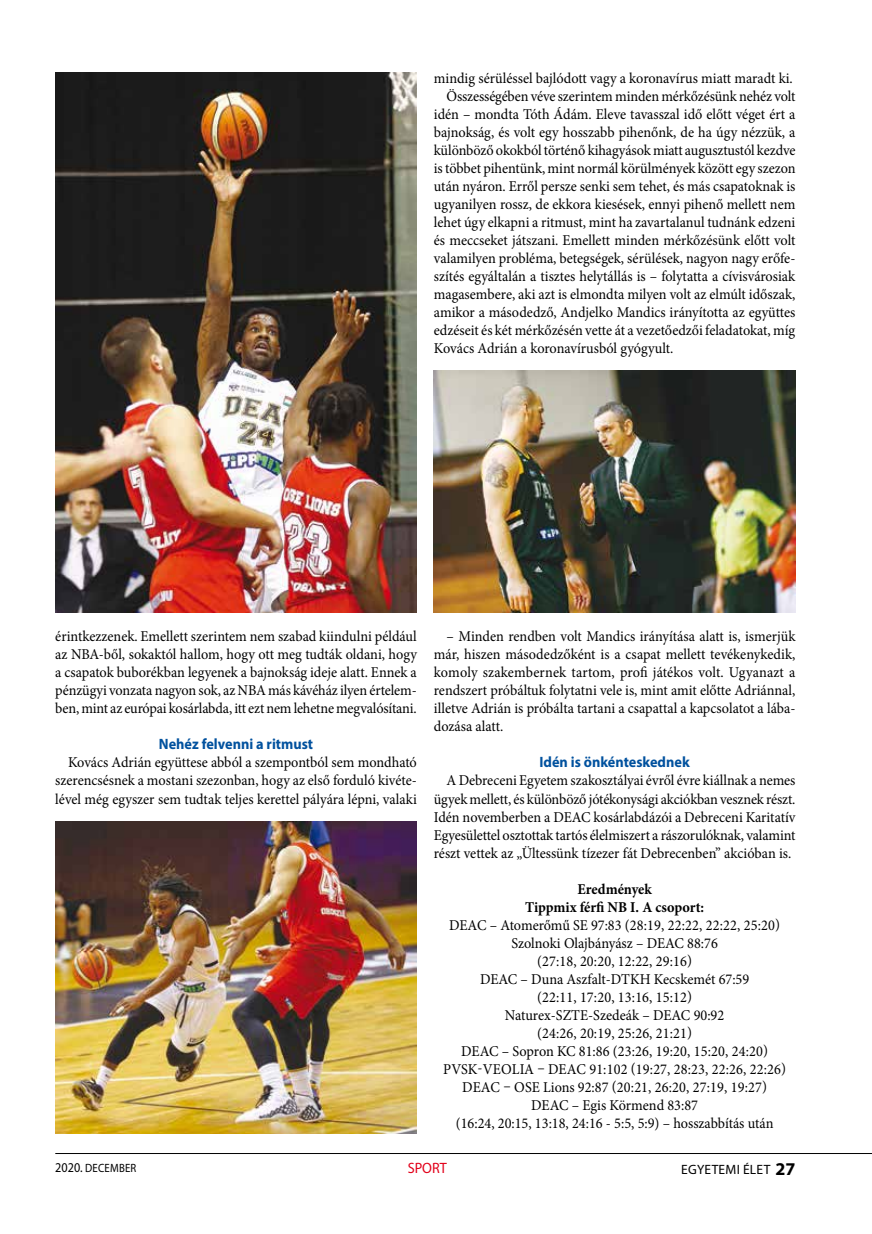
<style>
.page{position:relative;width:872px;height:1234px;background:#fff}
.page>*{position:absolute;margin:0;border:0;box-sizing:border-box;transform-origin:0 0}
.t1{font:15px/18px "Minion Pro";color:#000;text-align:justify;scale:.95 1}
.t2{font:700 15px "Myriad Pro";color:#00519e;scale:.95 1}
.t3{font:700 15px/18px "Minion Pro";letter-spacing:-.005em;color:#000;text-align:center;scale:.95 1}
.t4{font:15px "Myriad Pro";color:#e2001a;scale:.95 1}
.t5{font:13.5px "Myriad Pro";letter-spacing:.02em;color:#000}
.t6{font:12px "Myriad Pro";letter-spacing:.02em;color:#000;scale:.9 1}
.s1{font-size:13.5px}
.s2{font-weight:700;font-size:18px}
</style>
<div class="page">
<hr style="left:55px;top:1152px;width:817px;height:1px;background:#000">
<img style="left:434px;top:370px;width:361px;height:242px">
<img style="left:55px;top:821px;width:362px;height:312px">
<img style="left:55px;top:72px;width:362px;height:540px">
<p class="t1" style="left:434px;top:69px;width:379px">mindig sérüléssel bajlódott vagy a koronavírus miatt maradt ki.</p>
<p class="t1" style="left:446px;top:87px;width:369px">Összességében véve szerintem minden mérkőzésünk nehéz volt</p>
<p class="t1" style="left:434px;top:105px;width:382px">idén – mondta Tóth Ádám. Eleve tavasszal idő előtt véget ért a</p>
<p class="t1" style="left:434px;top:123px;width:382px">bajnokság, és volt egy hosszabb pihenőnk, de ha úgy nézzük, a</p>
<p class="t1" style="left:434px;top:141px;width:382px">különböző okokból történő kihagyások miatt augusztustól kezdve</p>
<p class="t1" style="left:434px;top:159px;width:382px">is többet pihentünk, mint normál körülmények között egy szezon</p>
<p class="t1" style="left:434px;top:177px;width:382px">után nyáron. Erről persze senki sem tehet, és más csapatoknak is</p>
<p class="t1" style="left:434px;top:195px;width:382px">ugyanilyen rossz, de ekkora kiesések, ennyi pihenő mellett nem</p>
<p class="t1" style="left:434px;top:213px;width:382px">lehet úgy elkapni a ritmust, mint ha zavartalanul tudnánk edzeni</p>
<p class="t1" style="left:434px;top:231px;width:382px">és meccseket játszani. Emellett minden mérkőzésünk előtt volt</p>
<p class="t1" style="left:434px;top:249px;width:382px">valamilyen probléma, betegségek, sérülések, nagyon nagy erőfe-</p>
<p class="t1" style="left:434px;top:267px;width:382px">szítés egyáltalán a tisztes helytállás is – folytatta a cívisvárosiak</p>
<p class="t1" style="left:434px;top:285px;width:382px">magasembere, aki azt is elmondta milyen volt az elmúlt időszak,</p>
<p class="t1" style="left:434px;top:303px;width:382px">amikor a másodedző, Andjelko Mandics irányította az együttes</p>
<p class="t1" style="left:434px;top:321px;width:382px">edzéseit és két mérkőzésén vette át a vezetőedzői feladatokat, míg</p>
<p class="t1" style="left:434px;top:339px;width:254px">Kovács Adrián a koronavírusból gyógyult.</p>
<p class="t1" style="left:55px;top:627px;width:382px">érintkezzenek. Emellett szerintem nem szabad kiindulni például az NBA-ből, sokaktól hallom, hogy ott meg tudták oldani, hogy a csapatok buborékban legyenek a bajnokság ideje alatt. Ennek a pénzügyi vonzata nagyon sok, az NBA más kávéház ilyen értelem&shy;ben, mint az európai kosárlabda, itt ezt nem lehetne megvalósítani.</p>
<p class="t2" style="left:159px;top:734px;width:164px">Nehéz felvenni a ritmust</p>
<p class="t1" style="left:55px;top:753px;width:382px;text-indent:13px">Kovács Adrián együttese abból a szempontból sem mondható szerencsésnek a mostani szezonban, hogy az első forduló kivéte&shy;lével még egyszer sem tudtak teljes kerettel pályára lépni, valaki</p>
<p class="t1" style="left:434px;top:627px;width:382px;text-indent:13px">– Minden rendben volt Mandics irányítása alatt is, ismerjük már, hiszen másodedzőként is a csapat mellett tevékenykedik, komoly szakembernek tartom, profi játékos volt. Ugyanazt a rendszert próbáltuk folytatni vele is, mint amit előtte Adriánnal, illetve Adrián is próbálta tartani a csapattal a kapcsolatot a lába&shy;dozása alatt.</p>
<p class="t2" style="left:539px;top:752px;width:160px">Idén is önkénteskednek</p>
<p class="t1" style="left:434px;top:771px;width:382px;text-indent:13px">A Debreceni Egyetem szakosztályai évről évre kiállnak a nemes ügyek mellett, és különböző jótékonysági akciókban vesznek részt.<br>Idén novemberben a DEAC kosárlabdázói a Debreceni Karitatív Egyesülettel osztottak tartós élelmiszert a rászorulóknak, valamint részt vettek az „Ültessünk tízezer fát Debrecenben” akcióban is.</p>
<p class="t3" style="left:525px;top:879px;width:190px">Eredmények<br>Tippmix férfi NB I. A csoport:</p>
<p class="t1" style="left:443px;top:915px;width:362px;text-align:center">DEAC – Atomerőmű SE 97:83 (28:19, 22:22, 22:22, 25:20)<br>Szolnoki Olajbányász – DEAC 88:76<br>(27:18, 20:20, 12:22, 29:16)<br>DEAC – Duna Aszfalt-DTKH Kecskemét 67:59<br>(22:11, 17:20, 13:16, 15:12)<br>Naturex-SZTE-Szedeák – DEAC 90:92<br>(24:26, 20:19, 25:26, 21:21)<br>DEAC – Sopron KC 81:86 (23:26, 19:20, 15:20, 24:20)<br>PVSK-VEOLIA – DEAC 91:102 (19:27, 28:23, 22:26, 22:26)<br>DEAC – OSE Lions 92:87 (20:21, 26:20, 27:19, 19:27)<br>DEAC – Egis Körmend 83:87<br>(16:24, 20:15, 13:18, 24:16 - 5:5, 5:9) – hosszabbítás után</p>
<p class="t6" style="left:55px;top:1159px;width:92px"><span class="s1">2020.</span> DECEMBER</p>
<p class="t4" style="left:408px;top:1158px;width:43px">SPORT</p>
<p class="t5" style="left:681px;top:1160px;width:116px">EGYETEMI ÉLET <span class="s2">27</span></p>
</div>
